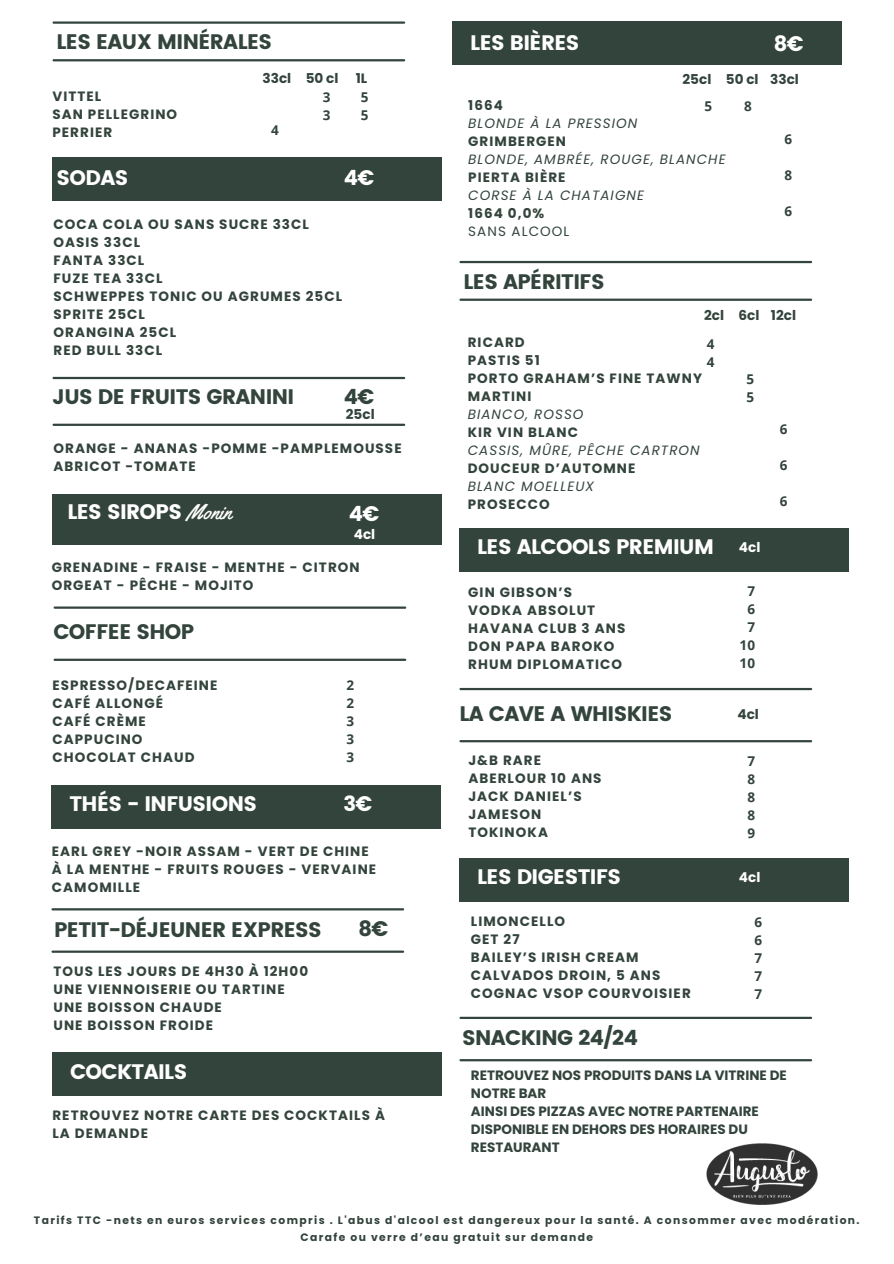
<style>
.page{position:relative;width:894px;height:1264px;background:#fff}
.page>*{position:absolute;margin:0;border:0;box-sizing:border-box;transform-origin:0 0}
.t1{font:21px "Poppins";letter-spacing:-.03em;color:#33443c}
.t2{font:21px "Poppins";letter-spacing:-.03em;color:#fff}
.t3{font:700 13.65px "Poppins";color:#33443c}
.t4{font:700 13.65px "Poppins";color:#fff}
.t5{font:700 13.5px/18px "Poppins";letter-spacing:.08em;color:#33443c}
.t6{font:700 13.5px/18px "Poppins";color:#33443c}
.t7{font:italic 13.5px/18px "Poppins";letter-spacing:.08em;color:#33443c}
.t8{font:700 13.5px/18px "Open Sans";color:#33443c}
.t9{font:700 10.8px "Poppins";letter-spacing:.13em;color:#33443c}
.s1{font-family:"Yellowtail"}
.s2{font-weight:700;font-style:normal}
.s3{font-style:normal}
.s4{font-weight:400;font-style:italic}
</style>
<div class="page">
<hr style="left:54px;top:21px;width:350px;height:3px;background:#33443c">
<hr style="left:54px;top:59px;width:350px;height:2px;background:#33443c">
<div style="left:52px;top:157px;width:390px;height:44px;background:#33443c"></div>
<hr style="left:54px;top:377px;width:350px;height:2px;background:#33443c">
<hr style="left:54px;top:423px;width:350px;height:3px;background:#33443c">
<div style="left:52px;top:494px;width:389px;height:51px;background:#33443c"></div>
<hr style="left:55px;top:606px;width:350px;height:2px;background:#33443c">
<hr style="left:55px;top:658px;width:350px;height:3px;background:#33443c">
<div style="left:52px;top:785px;width:389px;height:43px;background:#33443c"></div>
<hr style="left:52px;top:908px;width:351px;height:2px;background:#33443c">
<hr style="left:52px;top:950px;width:351px;height:2px;background:#33443c">
<div style="left:452px;top:22px;width:389px;height:43px;background:#33443c"></div>
<hr style="left:460px;top:261px;width:350px;height:2px;background:#33443c">
<hr style="left:460px;top:298px;width:350px;height:3px;background:#33443c">
<div style="left:459px;top:528px;width:389px;height:43px;background:#33443c"></div>
<hr style="left:460px;top:688px;width:350px;height:2px;background:#33443c">
<hr style="left:460px;top:740px;width:350px;height:2px;background:#33443c">
<div style="left:459px;top:858px;width:389px;height:43px;background:#33443c"></div>
<img style="left:706px;top:1143px;width:111px;height:61px">
<hr style="left:460px;top:1016px;width:350px;height:3px;background:#33443c">
<hr style="left:460px;top:1059px;width:350px;height:2px;background:#33443c">
<div style="left:52px;top:1052px;width:390px;height:44px;background:#33443c"></div>
<h1 class="t1" style="left:56px;top:30px;width:217px">LES EAUX MINÉRALES</h1>
<h3 class="t3" style="left:262px;top:68px;width:77px">33cl 50 cl</h3>
<h3 class="t3" style="left:356px;top:68px;width:13px">1L</h3>
<h5 class="t5" style="left:52px;top:87px;width:126px">VITTEL<br>SAN PELLEGRINO<br>PERRIER</h5>
<h5 class="t8" style="left:323px;top:88px;width:9px">3<br>3</h5>
<h5 class="t8" style="left:361px;top:88px;width:9px">5<br>5</h5>
<p class="t8" style="left:271px;top:121px;width:9px">4</p>
<h3 class="t2" style="left:344px;top:165px;width:32px">4€</h3>
<h1 class="t2" style="left:56px;top:165px;width:73px">SODAS</h1>
<h1 class="t5" style="left:53px;top:215px;width:290px">COCA COLA OU SANS SUCRE 33CL<br>OASIS 33CL<br>FANTA 33CL<br>FUZE TEA 33CL<br>SCHWEPPES TONIC OU AGRUMES 25CL<br>SPRITE 25CL<br>ORANGINA 25CL<br>RED BULL 33CL</h1>
<h1 class="t1" style="left:52px;top:384px;width:243px">JUS DE FRUITS GRANINI</h1>
<h1 class="t1" style="left:344px;top:384px;width:32px">4€</h1>
<h5 class="t3" style="left:346px;top:405px;width:30px">25cl</h5>
<h3 class="t5" style="left:53px;top:439px;width:349px">ORANGE - ANANAS -POMME -PAMPLEMOUSSE<br>ABRICOT -TOMATE</h3>
<h2 class="t2" style="left:67px;top:499px;width:166px">LES SIROPS <span class="s1">Monin</span></h2>
<h1 class="t2" style="left:348px;top:502px;width:32px">4€</h1>
<h5 class="t4" style="left:354px;top:525px;width:23px">4cl</h5>
<h3 class="t5" style="left:52px;top:558px;width:309px">GRENADINE - FRAISE - MENTHE - CITRON<br>ORGEAT - PÊCHE - MOJITO</h3>
<h1 class="t1" style="left:53px;top:619px;width:142px">COFFEE SHOP</h1>
<h3 class="t5" style="left:52px;top:676px;width:166px">ESPRESSO/DECAFEINE<br>CAFÉ ALLONGÉ<br>CAFÉ CRÈME<br>CAPPUCINO<br>CHOCOLAT CHAUD</h3>
<h5 class="t8" style="left:346px;top:676px;width:9px;text-align:justify">2<br>2<br>3<br>3<br>3</h5>
<h1 class="t2" style="left:69px;top:791px;width:189px">THÉS - INFUSIONS</h1>
<h1 class="t5" style="left:52px;top:841px;width:325px">EARL GREY -NOIR ASSAM - VERT DE CHINE<br>À LA MENTHE - FRUITS ROUGES - VERVAINE<br>CAMOMILLE</h1>
<h3 class="t1" style="left:54px;top:917px;width:269px">PETIT-DÉJEUNER EXPRESS</h3>
<h1 class="t1" style="left:358px;top:916px;width:32px">8€</h1>
<h1 class="t5" style="left:53px;top:962px;width:256px">TOUS LES JOURS DE 4H30 À 12H00<br>UNE VIENNOISERIE OU TARTINE<br>UNE BOISSON CHAUDE<br>UNE BOISSON FROIDE</h1>
<h3 class="t2" style="left:343px;top:791px;width:31px">3€</h3>
<p class="t2" style="left:70px;top:1059px;width:119px">COCKTAILS</p>
<h3 class="t5" style="left:52px;top:1105px;width:334px">RETROUVEZ NOTRE CARTE DES COCKTAILS À<br>LA DEMANDE</h3>
<h5 class="t2" style="left:470px;top:30px;width:111px">LES BIÈRES</h5>
<h5 class="t2" style="left:773px;top:31px;width:32px">8€</h5>
<h1 class="t3" style="left:682px;top:70px;width:118px">25cl 50 cl 33cl</h1>
<h1 class="t7" style="left:468px;top:96px;width:259px"><span class="s2">1664<br></span>BLONDE À LA PRESSION<br><span class="s2">GRIMBERGEN<br></span>BLONDE, AMBRÉE, ROUGE, BLANCHE<br><span class="s2">PIERTA BIÈRE<br></span>CORSE À LA CHATAIGNE<br><span class="s2">1664 0,0%<br></span><span class="s3">SANS ALCOOL</span></h1>
<h5 class="t8" style="left:704px;top:96px;width:9px">5</h5>
<p class="t8" style="left:744px;top:96px;width:9px">8</p>
<p class="t8" style="left:784px;top:130px;width:9px">6</p>
<h4 class="t8" style="left:784px;top:166px;width:9px">8</h4>
<h5 class="t8" style="left:784px;top:202px;width:9px">6</h5>
<h5 class="t1" style="left:463px;top:269px;width:143px">LES APÉRITIFS</h5>
<h1 class="t3" style="left:703px;top:305px;width:93px">2cl 6cl 12cl</h1>
<h5 class="t5" style="left:467px;top:334px;width:236px">RICARD<br>PASTIS 51<br>PORTO GRAHAM’S FINE TAWNY<br>MARTINI<br><span class="s4">BIANCO, ROSSO<br></span>KIR VIN BLANC<br><span class="s4">CASSIS, MÛRE, PÊCHE CARTRON<br></span>DOUCEUR D’AUTOMNE<br><span class="s4">BLANC MOELLEUX<br></span>PROSECCO</h5>
<h4 class="t8" style="left:706px;top:335px;width:9px">4<br>4</h4>
<h5 class="t8" style="left:746px;top:370px;width:9px">5<br>5</h5>
<h3 class="t2" style="left:477px;top:534px;width:238px">LES ALCOOLS PREMIUM</h3>
<h5 class="t4" style="left:738px;top:537px;width:23px">4cl</h5>
<h1 class="t5" style="left:468px;top:583px;width:158px">GIN GIBSON’S<br>VODKA ABSOLUT<br>HAVANA CLUB 3 ANS<br>DON PAPA BAROKO<br>RHUM DIPLOMATICO</h1>
<h5 class="t8" style="left:739px;top:582px;width:17px;text-align:center">7<br>6<br>7<br>10<br>10</h5>
<h1 class="t1" style="left:459px;top:701px;width:214px">LA CAVE A WHISKIES</h1>
<h5 class="t3" style="left:737px;top:704px;width:23px">4cl</h5>
<h3 class="t5" style="left:468px;top:751px;width:135px">J&amp;B RARE<br>ABERLOUR 10 ANS<br>JACK DANIEL’S<br>JAMESON<br>TOKINOKA</h3>
<h5 class="t8" style="left:747px;top:751px;width:9px;text-align:justify">7<br>8<br>8<br>8<br>9</h5>
<h5 class="t2" style="left:477px;top:864px;width:145px">LES DIGESTIFS</h5>
<h3 class="t4" style="left:738px;top:867px;width:23px">4cl</h3>
<h1 class="t5" style="left:471px;top:912px;width:221px">LIMONCELLO<br>GET 27<br>BAILEY’S IRISH CREAM<br>CALVADOS DROIN, 5 ANS<br>COGNAC VSOP COURVOISIER</h1>
<h5 class="t8" style="left:754px;top:912px;width:9px;text-align:justify">6<br>6<br>7<br>7<br>7</h5>
<p class="t1" style="left:462px;top:1025px;width:177px">SNACKING 24/24</p>
<h5 class="t8" style="left:779px;top:420px;width:9px">6</h5>
<h5 class="t8" style="left:779px;top:456px;width:9px">6</h5>
<h5 class="t8" style="left:779px;top:492px;width:9px">6</h5>
<p class="t6" style="left:471px;top:1066px;width:317px">RETROUVEZ NOS PRODUITS DANS LA VITRINE DE<br>NOTRE BAR<br>AINSI DES PIZZAS AVEC NOTRE PARTENAIRE<br>DISPONIBLE EN DEHORS DES HORAIRES DU<br>RESTAURANT</p>
<h3 class="t9" style="left:34px;top:1212px;width:826px">Tarifs TTC -nets en euros services compris . L'abus d'alcool est dangereux pour la santé. A consommer avec modération.</h3>
<h1 class="t9" style="left:300px;top:1229px;width:294px">Carafe ou verre d’eau gratuit sur demande</h1>
</div>
